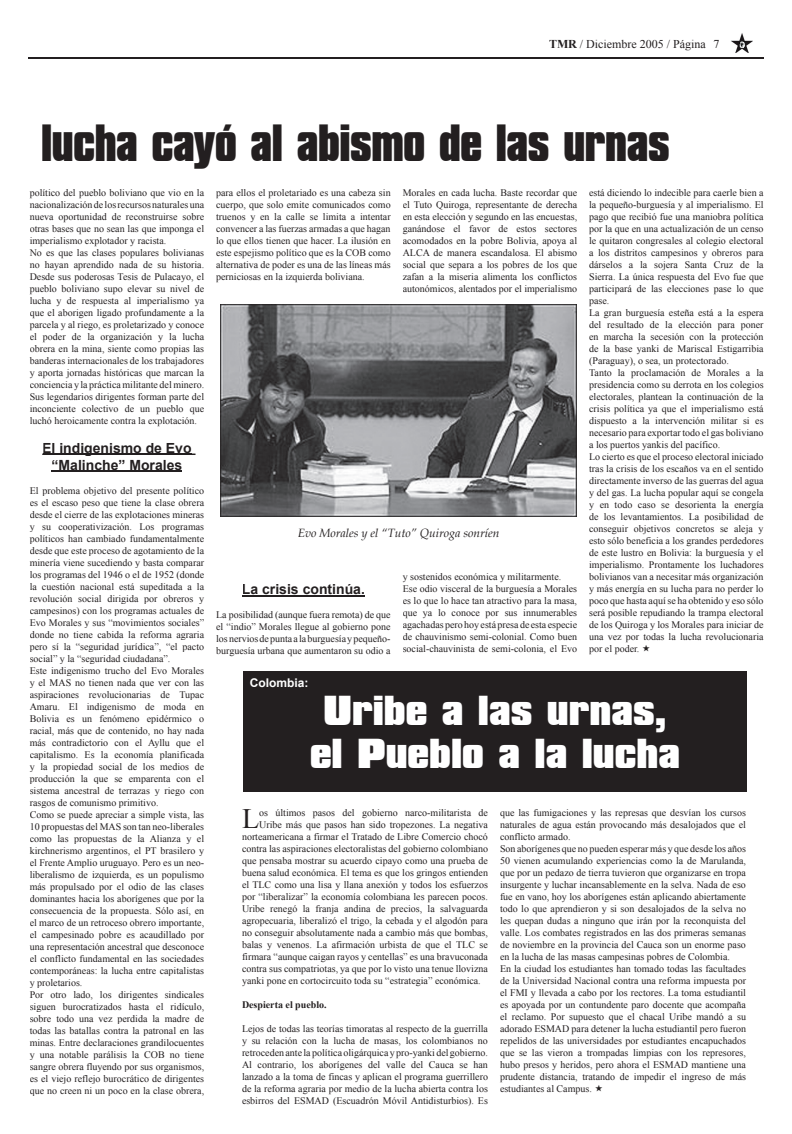
<style>
.page{position:relative;width:792px;height:1134px;background:#fff}
.page>*{position:absolute;margin:0;border:0;box-sizing:border-box;transform-origin:0 0}
.t1{font:900 45px "Compacta BT";letter-spacing:-.01em;color:#231f20;scale:.8 1}
.t2{font:900 36px/43.2px "Compacta BT";color:#fff;text-align:center}
.t3{font:28.1px "Times New Roman";color:#231f20}
.t4{font:700 14px/16.8px "Arial";color:#231f20;text-align:center}
.t5{font:italic 12px "Book Antiqua";color:#231f20}
.t6{font:12px "Times New Roman";color:#231f20}
.t7{font:700 12px "Arial";color:#fff}
.t8{font:10px/12px "Times New Roman";color:#231f20}
.t9{font:700 10px "Times New Roman";color:#231f20}
.s1{font-weight:700}
</style>
<div class="page">
<hr style="left:28px;top:57px;width:736px;height:2px;background:#231f20">
<img style="left:731px;top:33px;width:22px;height:20px">
<hr style="left:52px;top:470px;width:130px;height:2px;background:#231f20">
<hr style="left:43px;top:453px;width:149px;height:2px;background:#231f20">
<hr style="left:242px;top:595px;width:123px;height:2px;background:#231f20">
<div style="left:243px;top:672px;width:504px;height:120px;background:#231f20"></div>
<img style="left:221px;top:305px;width:355px;height:211px">
<p class="t6" style="left:549px;top:36px;width:172px"><span class="s1">TMR</span> / Diciembre 2005 / Página 7</p>
<h1 class="t1" style="left:41px;top:115px;width:787px">lucha cayó al abismo de las urnas</h1>
<p class="t8" style="left:30px;top:186px;width:176px">político del pueblo boliviano que vio en la nacionalización de los recursos naturales una nueva oportunidad de reconstruirse sobre otras bases que no sean las que imponga el imperialismo explotador y racista.<br>No es que las clases populares bolivianas no hayan aprendido nada de su historia.<br>Desde sus poderosas Tesis de Pulacayo, el pueblo boliviano supo elevar su nivel de lucha y de respuesta al imperialismo ya que el aborigen ligado profundamente a la parcela y al riego, es proletarizado y conoce el poder de la organización y la lucha obrera en la mina, siente como propias las banderas internacionales de los trabajadores y aporta jornadas históricas que marcan la conciencia y la práctica militante del minero.<br>Sus legendarios dirigentes forman parte del inconciente colectivo de un pueblo que luchó heroicamente contra la explotación.</p>
<h3 class="t4" style="left:42px;top:440px;width:151px">El indigenismo de Evo “Malinche” Morales</h3>
<p class="t8" style="left:30px;top:484px;width:176px">El problema objetivo del presente político es el escaso peso que tiene la clase obrera desde el cierre de las explotaciones mineras y su cooperativización. Los programas políticos han cambiado fundamentalmente desde que este proceso de agotamiento de la minería viene sucediendo y basta comparar los programas del 1946 o el de 1952 (donde la cuestión nacional está supeditada a la revolución social dirigida por obreros y campesinos) con los programas actuales de Evo Morales y sus “movimientos sociales” donde no tiene cabida la reforma agraria pero sí la “seguridad jurídica”, “el pacto social” y la “seguridad ciudadana”.<br>Este indigenismo trucho del Evo Morales y el MAS no tienen nada que ver con las aspiraciones revolucionarias de Tupac Amaru. El indigenismo de moda en Bolivia es un fenómeno epidérmico o racial, más que de contenido, no hay nada más contradictorio con el Ayllu que el capitalismo. Es la economía planificada y la propiedad social de los medios de producción la que se emparenta con el sistema ancestral de terrazas y riego con rasgos de comunismo primitivo.<br>Como se puede apreciar a simple vista, las 10 propuestas del MAS son tan neo-liberales como las propuestas de la Alianza y el kirchnerismo argentinos, el PT brasilero y el Frente Amplio uruguayo. Pero es un neo&shy;liberalismo de izquierda, es un populismo más propulsado por el odio de las clases dominantes hacia los aborígenes que por la consecuencia de la propuesta. Sólo así, en el marco de un retroceso obrero importante, el campesinado pobre es acaudillado por una representación ancestral que desconoce el conflicto fundamental en las sociedades contemporáneas: la lucha entre capitalistas y proletarios.<br>Por otro lado, los dirigentes sindicales siguen burocratizados hasta el ridículo, sobre todo una vez perdida la madre de todas las batallas contra la patronal en las minas. Entre declaraciones grandilocuentes y una notable parálisis la COB no tiene sangre obrera fluyendo por sus organismos, es el viejo reflejo burocrático de dirigentes que no creen ni un poco en la clase obrera,</p>
<p class="t8" style="left:216px;top:186px;width:176px;text-align:justify">para ellos el proletariado es una cabeza sin cuerpo, que solo emite comunicados como truenos y en la calle se limita a intentar convencer a las fuerzas armadas a que hagan lo que ellos tienen que hacer. La ilusión en este espejismo político que es la COB como alternativa de poder es una de las líneas más perniciosas en la izquierda boliviana.</p>
<p class="t8" style="left:403px;top:186px;width:176px;text-align:justify">Morales en cada lucha. Baste recordar que el Tuto Quiroga, representante de derecha en esta elección y segundo en las encuestas, ganándose el favor de estos sectores acomodados en la pobre Bolivia, apoya al ALCA de manera escandalosa. El abismo social que separa a los pobres de los que zafan a la miseria alimenta los conflictos autonómicos, alentados por el imperialismo</p>
<p class="t5" style="left:298px;top:524px;width:203px">Evo Morales y el “Tuto” Quiroga sonríen</p>
<h3 class="t4" style="left:242px;top:581px;width:124px">La crisis continúa.</h3>
<p class="t8" style="left:216px;top:609px;width:176px;text-align:justify">La posibilidad (aunque fuera remota) de que el “indio” Morales llegue al gobierno pone los nervios de punta a la burguesía y pequeño&shy;burguesía urbana que aumentaron su odio a</p>
<p class="t7" style="left:250px;top:675px;width:60px">Colombia:</p>
<p class="t8" style="left:403px;top:570px;width:176px">y sostenidos económica y militarmente.<br>Ese odio visceral de la burguesía a Morales es lo que lo hace tan atractivo para la masa, que ya lo conoce por sus innumerables agachadas pero hoy está presa de esta especie de chauvinismo semi-colonial. Como buen social-chauvinista de semi-colonia, el Evo</p>
<p class="t8" style="left:589px;top:186px;width:176px">está diciendo lo indecible para caerle bien a la pequeño-burguesía y al imperialismo. El pago que recibió fue una maniobra política por la que en una actualización de un censo le quitaron congresales al colegio electoral a los distritos campesinos y obreros para dárselos a la sojera Santa Cruz de la Sierra. La única respuesta del Evo fue que participará de las elecciones pase lo que pase.<br>La gran burguesía esteña está a la espera del resultado de la elección para poner en marcha la secesión con la protección de la base yanki de Mariscal Estigarribia (Paraguay), o sea, un protectorado.<br>Tanto la proclamación de Morales a la presidencia como su derrota en los colegios electorales, plantean la continuación de la crisis política ya que el imperialismo está dispuesto a la intervención militar si es necesario para exportar todo el gas boliviano a los puertos yankis del pacífico.<br>Lo cierto es que el proceso electoral iniciado tras la crisis de los escaños va en el sentido directamente inverso de las guerras del agua y del gas. La lucha popular aquí se congela y en todo caso se desorienta la energía de los levantamientos. La posibilidad de conseguir objetivos concretos se aleja y esto sólo beneficia a los grandes perdedores de este lustro en Bolivia: la burguesía y el imperialismo. Prontamente los luchadores bolivianos van a necesitar más organización y más energía en su lucha para no perder lo poco que hasta aquí se ha obtenido y eso sólo será posible repudiando la trampa electoral de los Quiroga y los Morales para iniciar de una vez por todas la lucha revolucionaria por el poder.</p>
<h2 class="t2" style="left:310px;top:690px;width:371px">Uribe a las urnas, el Pueblo a la lucha</h2>
<h3 class="t3" style="left:242px;top:800px;width:19px">L</h3>
<p class="t8" style="left:259px;top:806px;width:230px">os últimos pasos del gobierno narco-militarista de</p>
<p class="t8" style="left:259px;top:818px;width:230px">Uribe más que pasos han sido tropezones. La negativa</p>
<p class="t8" style="left:242px;top:830px;width:247px">norteamericana a firmar el Tratado de Libre Comercio chocó</p>
<p class="t8" style="left:242px;top:842px;width:248px">contra las aspiraciones electoralistas del gobierno colombiano</p>
<p class="t8" style="left:242px;top:854px;width:247px">que pensaba mostrar su acuerdo cipayo como una prueba de</p>
<p class="t8" style="left:242px;top:866px;width:248px">buena salud económica. El tema es que los gringos entienden</p>
<p class="t8" style="left:242px;top:878px;width:247px">el TLC como una lisa y llana anexión y todos los esfuerzos</p>
<p class="t8" style="left:242px;top:890px;width:247px">por “liberalizar” la economía colombiana les parecen pocos.</p>
<p class="t8" style="left:242px;top:902px;width:248px">Uribe renegó la franja andina de precios, la salvaguarda</p>
<p class="t8" style="left:242px;top:914px;width:248px">agropecuaria, liberalizó el trigo, la cebada y el algodón para</p>
<p class="t8" style="left:242px;top:926px;width:248px">no conseguir absolutamente nada a cambio más que bombas,</p>
<p class="t8" style="left:242px;top:938px;width:247px">balas y venenos. La afirmación urbista de que el TLC se</p>
<p class="t8" style="left:242px;top:950px;width:247px">firmara “aunque caigan rayos y centellas” es una bravuconada</p>
<p class="t8" style="left:242px;top:962px;width:247px">contra sus compatriotas, ya que por lo visto una tenue llovizna</p>
<p class="t8" style="left:242px;top:974px;width:240px">yanki pone en cortocircuito toda su “estrategia” económica.</p>
<p class="t9" style="left:242px;top:998px;width:86px">Despierta el pueblo.</p>
<p class="t8" style="left:242px;top:1022px;width:248px;text-align:justify">Lejos de todas las teorías timoratas al respecto de la guerrilla y su relación con la lucha de masas, los colombianos no retroceden ante la política oligárquica y pro-yanki del gobierno.<br>Al contrario, los aborígenes del valle del Cauca se han lanzado a la toma de fincas y aplican el programa guerrillero de la reforma agraria por medio de la lucha abierta contra los esbirros del ESMAD (Escuadrón Móvil Antidisturbios). Es</p>
<p class="t8" style="left:500px;top:806px;width:248px">que las fumigaciones y las represas que desvían los cursos naturales de agua están provocando más desalojados que el conflicto armado.<br>Son aborígenes que no pueden esperar más y que desde los años 50 vienen acumulando experiencias como la de Marulanda, que por un pedazo de tierra tuvieron que organizarse en tropa insurgente y luchar incansablemente en la selva. Nada de eso fue en vano, hoy los aborígenes están aplicando abiertamente todo lo que aprendieron y si son desalojados de la selva no les quepan dudas a ninguno que irán por la reconquista del valle. Los combates registrados en las dos primeras semanas de noviembre en la provincia del Cauca son un enorme paso en la lucha de las masas campesinas pobres de Colombia.<br>En la ciudad los estudiantes han tomado todas las facultades de la Universidad Nacional contra una reforma impuesta por el FMI y llevada a cabo por los rectores. La toma estudiantil es apoyada por un contundente paro docente que acompaña el reclamo. Por supuesto que el chacal Uribe mandó a su adorado ESMAD para detener la lucha estudiantil pero fueron repelidos de las universidades por estudiantes encapuchados que se las vieron a trompadas limpias con los represores, hubo presos y heridos, pero ahora el ESMAD mantiene una prudente distancia, tratando de impedir el ingreso de más estudiantes al Campus.</p>
</div>
